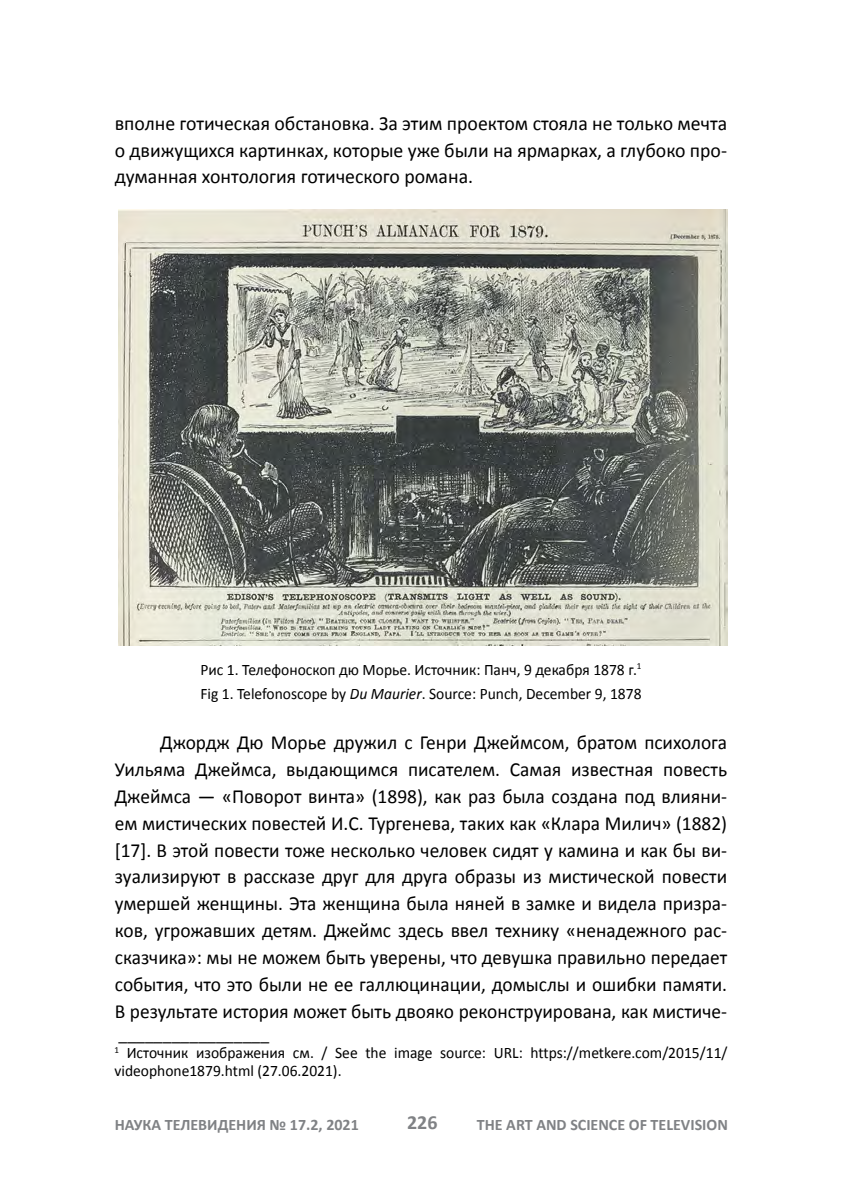
<style>
.page{position:relative;width:842px;height:1191px;background:#fff}
.page>*{position:absolute;margin:0;border:0;box-sizing:border-box;transform-origin:0 0}
.t1{font:20px/26.8px "Calibri";color:#000;text-align:justify}
.t2{font:700 20px "Calibri";color:#808285}
.t3{font:18px "Calibri";color:#000}
.t4{font:16px/24px "Calibri";color:#000}
.t5{font:700 16px "Calibri";color:#808285}
.s1{font-style:italic}
</style>
<div class="page">
<img style="left:118px;top:209px;width:610px;height:437px">
<p class="t1" style="left:115px;top:110px;width:614px">вполне готическая обстановка. За этим проектом стояла не только мечта о движущихся картинках, которые уже были на ярмарках, а глубоко про&shy;думанная хонтология готического романа.</p>
<p class="t4" style="left:200px;top:657px;width:443px">Рис 1. Телефоноскоп дю Морье. Источник: Панч, 9 декабря 1878 г.<sup>1<br></sup>Fig 1. Telefonoscope by <span class="s1">Du Maurier</span>. Source: Punch, December 9, 1878</p>
<p class="t1" style="left:115px;top:729px;width:614px;text-indent:45px">Джордж Дю Морье дружил с Генри Джеймсом, братом психолога Уильяма Джеймса, выдающимся писателем. Самая известная повесть Джеймса — «Поворот винта» (1898), как раз была создана под влияни&shy;ем мистических повестей И.С. Тургенева, таких как «Клара Милич» (1882) [17]. В этой повести тоже несколько человек сидят у камина и как бы ви&shy;зуализируют в рассказе друг для друга образы из мистической повести умершей женщины. Эта женщина была няней в замке и видела призра&shy;ков, угрожавших детям. Джеймс здесь ввел технику «ненадежного рас&shy;сказчика»: мы не можем быть уверены, что девушка правильно передает события, что это были не ее галлюцинации, домыслы и ошибки памяти.<br>В результате история может быть двояко реконструирована, как мистиче-</p>
<p class="t3" style="left:118px;top:1022px;width:152px">_________________</p>
<p class="t4" style="left:114px;top:1043px;width:614px;line-height:18px"><sup>1</sup> Источник изображения см. / See the image source: URL: https://metkere.com/2015/11/ videophone1879.html (27.06.2021).</p>
<p class="t5" style="left:115px;top:1114px;width:245px">НАУКА ТЕЛЕВИДЕНИЯ № 17.2, 2021</p>
<p class="t2" style="left:407px;top:1110px;width:32px">226</p>
<p class="t5" style="left:477px;top:1114px;width:253px">THE ART AND SCIENCE OF TELEVISION</p>
</div>
